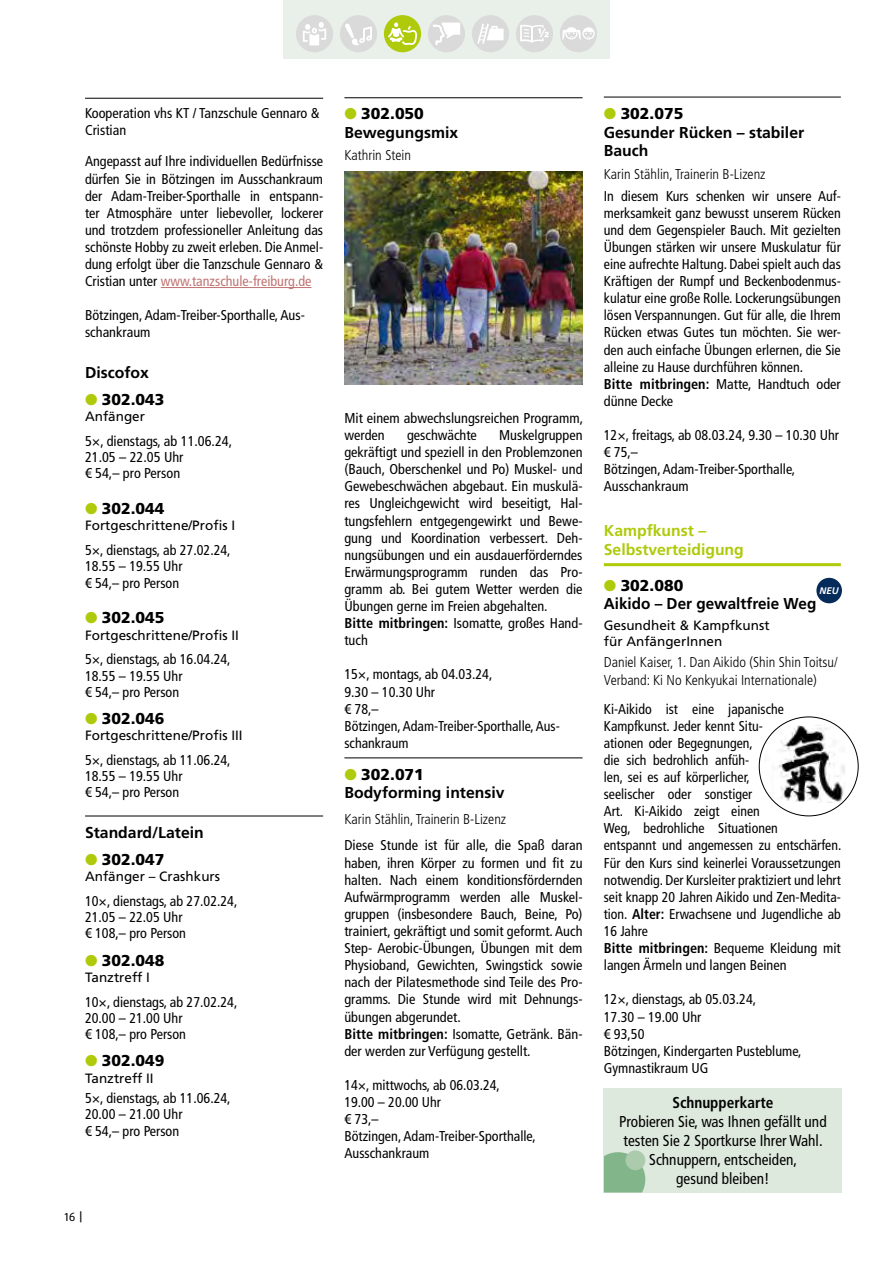
<style>
.page{position:relative;width:893px;height:1263px;background:#fff}
.page>*{position:absolute;margin:0;border:0;box-sizing:border-box;transform-origin:0 0}
.t1{font:700 15.75px/18.9px "Frutiger LT Std";color:#000}
.t2{font:condensed 15.75px/18.9px "Frutiger LT Std";color:#000;text-align:center}
.t3{font:900 15.75px "Frutiger LT Std";color:#000}
.t4{font:700 15.75px/18.9px "Frutiger LT Std";color:#afca0a}
.t5{font:700 condensed 15.75px "Frutiger LT Std";color:#000}
.t6{font:condensed 14.25px/17.1px "Frutiger LT Std";color:#000}
.t7{font:300 condensed 14.25px/17.1px "Frutiger LT Std";color:#000}
.t8{font:13.5px/16.2px "Frutiger LT Std";color:#000}
.t9{font:12px "Fago Pro";color:#000}
.t10{font:italic 700 9.6px "Frutiger LT Std";color:#fff}
.s1{color:#c07471}
.s2{color:#afca0a}
.s3{font-weight:900}
.s4{font-weight:700}
</style>
<div class="page">
<div style="left:283px;top:0;width:327px;height:59px;background:#e9f0e9"></div>
<div style="left:296px;top:15px;width:37px;height:37px;background:#dadada;border-radius:50%"></div>
<svg style="left:303px;top:22px;width:23px;height:23px"></svg>
<div style="left:516px;top:15px;width:37px;height:37px;background:#dadada;border-radius:50%"></div>
<svg style="left:520px;top:25px;width:29px;height:18px"></svg>
<div style="left:340px;top:15px;width:37px;height:37px;background:#dadada;border-radius:50%"></div>
<svg style="left:345px;top:23px;width:27px;height:22px"></svg>
<div style="left:472px;top:15px;width:37px;height:37px;background:#dadada;border-radius:50%"></div>
<svg style="left:477px;top:24px;width:27px;height:20px"></svg>
<div style="left:560px;top:15px;width:37px;height:37px;background:#dadada;border-radius:50%"></div>
<svg style="left:562px;top:27px;width:33px;height:13px"></svg>
<div style="left:428px;top:15px;width:37px;height:37px;background:#dadada;border-radius:50%"></div>
<svg style="left:433px;top:23px;width:27px;height:22px"></svg>
<div style="left:384px;top:15px;width:37px;height:37px;background:#afca0a;border-radius:50%"></div>
<svg style="left:388px;top:22px;width:29px;height:23px"></svg>
<hr style="left:85px;top:98px;width:238px;height:1px;background:#000">
<hr style="left:161px;top:287px;width:150px;height:1px;background:#c07471">
<hr style="left:85px;top:816px;width:238px;height:1px;background:#000">
<hr style="left:344px;top:97px;width:239px;height:1px;background:#000">
<hr style="left:344px;top:757px;width:239px;height:1px;background:#000">
<img style="left:344px;top:172px;width:239px;height:212px">
<hr style="left:604px;top:97px;width:237px;height:1px;background:#000">
<hr style="left:604px;top:563px;width:237px;height:3px;background:#afca0a">
<div style="left:816px;top:578px;width:26px;height:25px;background:#042b5a;border-radius:50%"></div>
<img style="left:764px;top:725px;width:81px;height:78px">
<div style="left:604px;top:1088px;width:238px;height:104px;background:#dee9dd"></div>
<svg style="left:604px;top:1152px;width:41px;height:40px"></svg>
<div style="left:625px;top:1150px;width:20px;height:20px;background:#accbad;border-radius:50%"></div>
<p class="t6" style="left:85px;top:105px;width:236px">Kooperation vhs KT / Tanzschule Gennaro &amp;<br>Cristian</p>
<p class="t6" style="left:85px;top:153px;width:240px;text-align:justify">Angepasst auf Ihre individuellen Bedürfnisse dürfen Sie in Bötzingen im Ausschankraum der Adam-Treiber-Sporthalle in entspann&shy;ter Atmosphäre unter liebevoller, lockerer und trotzdem professioneller Anleitung das schönste Hobby zu zweit erleben. Die Anmel&shy;dung erfolgt über die Tanzschule Gennaro &amp; Cristian unter <span class="s1">www.tanzschule-freiburg.de</span></p>
<p class="t6" style="left:85px;top:307px;width:221px">Bötzingen, Adam-Treiber-Sporthalle, Aus&shy;schankraum</p>
<p class="t1" style="left:85px;top:363px;width:65px">Discofox</p>
<p class="t3" style="left:85px;top:390px;width:81px"><span class="s2">●</span> 302.043</p>
<p class="t8" style="left:85px;top:408px;width:62px">Anfänger</p>
<p class="t6" style="left:85px;top:433px;width:149px;line-height:16.2px">5×, dienstags, ab 11.06.24,<br>21.05 – 22.05 Uhr<br>€ 54,– pro Person</p>
<p class="t3" style="left:85px;top:499px;width:81px"><span class="s2">●</span> 302.044</p>
<p class="t8" style="left:85px;top:518px;width:152px">Fortgeschrittene/Profis I</p>
<p class="t6" style="left:85px;top:542px;width:147px;line-height:16.2px">5×, dienstags, ab 27.02.24,<br>18.55 – 19.55 Uhr<br>€ 54,– pro Person</p>
<p class="t3" style="left:85px;top:608px;width:81px"><span class="s2">●</span> 302.045</p>
<p class="t8" style="left:85px;top:627px;width:155px">Fortgeschrittene/Profis II</p>
<p class="t6" style="left:85px;top:651px;width:147px;line-height:16.2px">5×, dienstags, ab 16.04.24,<br>18.55 – 19.55 Uhr<br>€ 54,– pro Person</p>
<p class="t3" style="left:85px;top:709px;width:81px"><span class="s2">●</span> 302.046</p>
<p class="t8" style="left:85px;top:728px;width:159px">Fortgeschrittene/Profis III</p>
<p class="t6" style="left:85px;top:752px;width:147px;line-height:16.2px">5×, dienstags, ab 11.06.24,<br>18.55 – 19.55 Uhr<br>€ 54,– pro Person</p>
<p class="t1" style="left:85px;top:823px;width:120px">Standard/Latein</p>
<p class="t3" style="left:85px;top:850px;width:81px"><span class="s2">●</span> 302.047</p>
<p class="t8" style="left:85px;top:868px;width:137px">Anfänger – Crashkurs</p>
<p class="t6" style="left:85px;top:893px;width:154px;line-height:16.2px">10×, dienstags, ab 27.02.24,<br>21.05 – 22.05 Uhr<br>€ 108,– pro Person</p>
<p class="t3" style="left:85px;top:951px;width:81px"><span class="s2">●</span> 302.048</p>
<p class="t8" style="left:85px;top:969px;width:66px">Tanztreff I</p>
<p class="t6" style="left:85px;top:994px;width:154px;line-height:16.2px">10×, dienstags, ab 27.02.24,<br>20.00 – 21.00 Uhr<br>€ 108,– pro Person</p>
<p class="t3" style="left:85px;top:1051px;width:81px"><span class="s2">●</span> 302.049</p>
<p class="t8" style="left:85px;top:1070px;width:70px">Tanztreff II</p>
<p class="t6" style="left:85px;top:1090px;width:147px;line-height:16.2px">5×, dienstags, ab 11.06.24,<br>20.00 – 21.00 Uhr<br>€ 54,– pro Person</p>
<p class="t9" style="left:65px;top:1210px;width:19px">16 |</p>
<p class="t1" style="left:344px;top:105px;width:115px"><span class="s2">●</span> <span class="s3">302.050<br></span>Bewegungsmix</p>
<p class="t7" style="left:344px;top:146px;width:68px">Kathrin Stein</p>
<p class="t6" style="left:344px;top:409px;width:240px">Mit einem abwechslungsreichen Programm, werden</p>
<p class="t6" style="left:344px;top:427px;width:240px;text-indent:155px">Muskelgruppen gekräftigt und speziell in den Problemzonen (Bauch, Oberschenkel und Po) Muskel- und Gewebeschwächen abgebaut. Ein muskulä&shy;res Ungleichgewicht wird beseitigt, Hal&shy;tungsfehlern entgegengewirkt und Bewe&shy;gung und Koordination verbessert. Deh&shy;nungsübungen und ein ausdauerförderndes Erwärmungsprogramm runden das Pro&shy;gramm ab. Bei gutem Wetter werden die Übungen gerne im Freien abgehalten.<br><span class="s4">Bitte mitbringen:</span> Isomatte, großes Hand&shy;tuch</p>
<p class="t6" style="left:344px;top:666px;width:217px">15×, montags, ab 04.03.24,<br>9.30 – 10.30 Uhr<br>€ 78,–<br>Bötzingen, Adam-Treiber-Sporthalle, Aus&shy;schankraum</p>
<p class="t1" style="left:344px;top:765px;width:162px"><span class="s2">●</span> <span class="s3">302.071<br></span>Bodyforming intensiv</p>
<p class="t7" style="left:344px;top:811px;width:163px">Karin Stählin, Trainerin B-Lizenz</p>
<p class="t6" style="left:344px;top:837px;width:240px">Diese Stunde ist für alle, die Spaß daran haben, ihren Körper zu formen und fit zu halten. Nach einem konditionsfördernden Aufwärmprogramm werden alle Muskel&shy;gruppen (insbesondere Bauch, Beine, Po) trainiert, gekräftigt und somit geformt. Auch Step- Aerobic-Übungen, Übungen mit dem Physioband, Gewichten, Swingstick sowie nach der Pilatesmethode sind Teile des Pro&shy;gramms. Die Stunde wird mit Dehnungs&shy;übungen abgerundet.<br><span class="s4">Bitte mitbringen:</span> Isomatte, Getränk. Bän&shy;der werden zur Verfügung gestellt.</p>
<p class="t6" style="left:344px;top:1076px;width:193px">14×, mittwochs, ab 06.03.24,<br>19.00 – 20.00 Uhr<br>€ 73,–<br>Bötzingen, Adam-Treiber-Sporthalle,<br>Ausschankraum</p>
<p class="t6" style="left:407px;top:427px;width:71px">geschwächte</p>
<p class="t1" style="left:604px;top:104px;width:202px"><span class="s2">●</span> <span class="s3">302.075<br></span>Gesunder Rücken – stabiler<br>Bauch</p>
<p class="t7" style="left:604px;top:166px;width:163px">Karin Stählin, Trainerin B-Lizenz</p>
<p class="t6" style="left:604px;top:187px;width:239px">In diesem Kurs schenken wir unsere Auf&shy;merksamkeit ganz bewusst unserem Rücken und dem Gegenspieler Bauch. Mit gezielten Übungen stärken wir unsere Muskulatur für eine aufrechte Haltung. Dabei spielt auch das Kräftigen der Rumpf und Beckenbodenmus&shy;kulatur eine große Rolle. Lockerungsübungen lösen Verspannungen. Gut für alle, die Ihrem Rücken etwas Gutes tun möchten. Sie wer&shy;den auch einfache Übungen erlernen, die Sie alleine zu Hause durchführen können.<br><span class="s4">Bitte mitbringen:</span> Matte, Handtuch oder dünne Decke</p>
<p class="t6" style="left:604px;top:427px;width:237px">12×, freitags, ab 08.03.24, 9.30 – 10.30 Uhr € 75,–<br>Bötzingen, Adam-Treiber-Sporthalle,<br>Ausschankraum</p>
<p class="t4" style="left:604px;top:521px;width:142px">Kampfkunst –<br>Selbstverteidigung</p>
<p class="t1" style="left:604px;top:576px;width:214px"><span class="s2">●</span> <span class="s3">302.080<br></span>Aikido – Der gewaltfreie Weg</p>
<p class="t8" style="left:604px;top:617px;width:167px">Gesundheit &amp; Kampfkunst für AnfängerInnen</p>
<p class="t7" style="left:604px;top:654px;width:236px">Daniel Kaiser, 1. Dan Aikido (Shin Shin Toitsu/<br>Verband: Ki No Kenkyukai Internationale)</p>
<p class="t6" style="left:604px;top:700px;width:239px">Ki-Aikido ist eine japanische Kampfkunst. Jeder kennt Situ-<br>ationen oder Begegnungen,<br>die sich bedrohlich anfüh-<br>len, sei es auf körperlicher,<br>seelischer oder sonstiger<br>Art. Ki-Aikido zeigt einen<br>Weg, bedrohliche Situationen<br>entspannt und angemessen zu entschärfen.<br>Für den Kurs sind keinerlei Voraussetzungen notwendig. Der Kursleiter praktiziert und lehrt seit knapp 20 Jahren Aikido und Zen-Medita&shy;tion. <span class="s4">Alter:</span> Erwachsene und Jugendliche ab 16 Jahre<br><span class="s4">Bitte mitbringen:</span> Bequeme Kleidung mit langen Ärmeln und langen Beinen</p>
<p class="t6" style="left:604px;top:991px;width:199px">12×, dienstags, ab 05.03.24,<br>17.30 – 19.00 Uhr<br>€ 93,50<br>Bötzingen, Kindergarten Pusteblume,<br>Gymnastikraum UG</p>
<p class="t10" style="left:820px;top:585px;width:21px">NEU</p>
<p class="t5" style="left:672px;top:1093px;width:103px">Schnupperkarte</p>
<p class="t2" style="left:619px;top:1112px;width:209px">Probieren Sie, was Ihnen gefällt und testen Sie 2 Sportkurse Ihrer Wahl.<br>Schnuppern, entscheiden,<br>gesund bleiben!</p>
</div>
